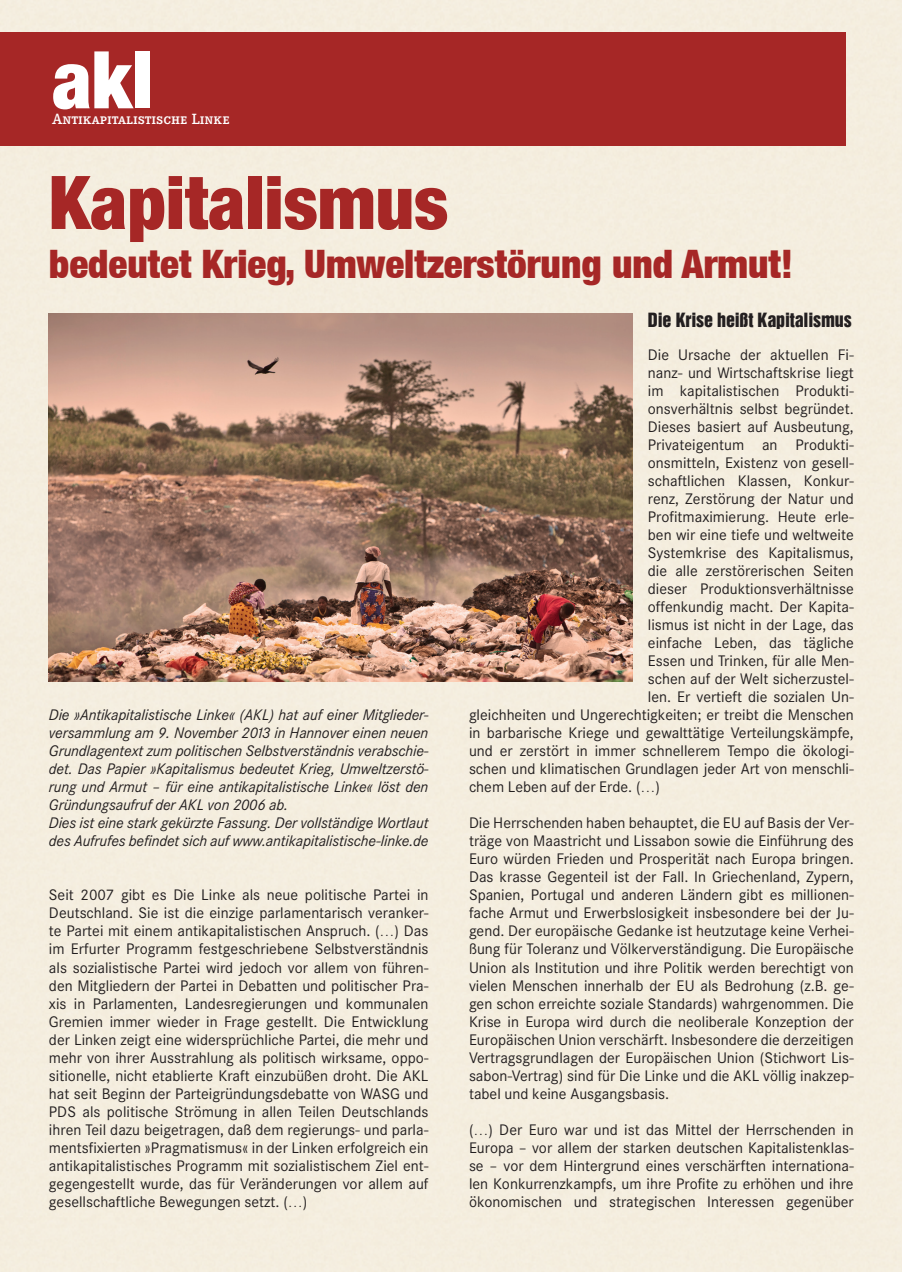
<style>
.page{position:relative;width:902px;height:1272px;background:#fff}
.page>*{position:absolute;margin:0;border:0;box-sizing:border-box;transform-origin:0 0}
.t1{font:900 condensed 79.65px "Helvetica Neue LT";color:#fff}
.t2{font:900 condensed 74.1px "Helvetica Neue LT";color:#a62726}
.t3{font:900 condensed 39.15px "Helvetica Neue LT";color:#a62726}
.t4{font:18px "Helvetica Inserat LT";letter-spacing:-.01em;color:#231f20}
.t5{font:15px/18px "Corporate SBQ";color:#231f20;text-align:justify}
.t6{font:italic 15px/18px "Corporate SBQ";letter-spacing:-.01em;color:#231f20}
.t7{font:500 14.55px "Corporate E Expert BQ";color:#fff}
</style>
<div class="page">
<div style="left:0;top:0;width:901px;height:1271px;background:#f4eedf"></div>
<div style="left:0;top:32px;width:845px;height:113px;background:#a62726"></div>
<img style="left:49px;top:314px;width:584px;height:367px">
<h1 class="t1" style="left:52px;top:31px;width:102px">akl</h1>
<p class="t7" style="left:52px;top:110px;width:179px">Antikapitalistische Linke</p>
<h2 class="t2" style="left:49px;top:157px;width:401px">Kapitalismus</h2>
<h3 class="t3" style="left:49px;top:240px;width:745px">bedeutet Krieg, Umweltzerstörung und Armut!</h3>
<p class="t6" style="left:49px;top:706px;width:381px">Die »Antikapitalistische Linke« (AKL) hat auf einer Mitglieder&shy;versammlung am 9. November 2013 in Hannover einen neuen Grundlagentext zum politischen Selbstverständnis verabschie&shy;det. Das Papier »Kapitalismus bedeutet Krieg, Umweltzerstö&shy;rung und Armut – für eine antikapitalistische Linke« löst den Gründungsaufruf der AKL von 2006 ab.<br>Dies ist eine stark gekürzte Fassung. Der vollständige Wortlaut des Aufrufes befindet sich auf www.antikapitalistische-linke.de</p>
<p class="t5" style="left:49px;top:886px;width:381px">Seit 2007 gibt es Die Linke als neue politische Partei in Deutschland. Sie ist die einzige parlamentarisch veranker&shy;te Partei mit einem antikapitalistischen Anspruch. (…) Das im Erfurter Programm festgeschriebene Selbstverständnis als sozialistische Partei wird jedoch vor allem von führen&shy;den Mitgliedern der Partei in Debatten und politischer Pra&shy;xis in Parlamenten, Landesregierungen und kommunalen Gremien immer wieder in Frage gestellt. Die Entwicklung der Linken zeigt eine widersprüchliche Partei, die mehr und mehr von ihrer Ausstrahlung als politisch wirksame, oppo&shy;sitionelle, nicht etablierte Kraft einzubüßen droht. Die AKL hat seit Beginn der Parteigründungsdebatte von WASG und PDS als politische Strömung in allen Teilen Deutschlands ihren Teil dazu beigetragen, daß dem regierungs- und parla&shy;mentsfixierten »Pragmatismus« in der Linken erfolgreich ein antikapitalistisches Programm mit sozialistischem Ziel ent&shy;gegengestellt wurde, das für Veränderungen vor allem auf gesellschaftliche Bewegungen setzt. (…)</p>
<p class="t4" style="left:648px;top:309px;width:205px">Die Krise heißt Kapitalismus</p>
<p class="t5" style="left:648px;top:346px;width:207px">Die Ursache der aktuellen Fi-</p>
<p class="t5" style="left:648px;top:364px;width:207px">nanz- und Wirtschaftskrise liegt</p>
<p class="t5" style="left:648px;top:382px;width:207px">im kapitalistischen Produkti-</p>
<p class="t5" style="left:648px;top:400px;width:207px">onsverhältnis selbst begründet.</p>
<p class="t5" style="left:648px;top:418px;width:207px">Dieses basiert auf Ausbeutung,</p>
<p class="t5" style="left:648px;top:436px;width:207px">Privateigentum an Produkti-</p>
<p class="t5" style="left:648px;top:454px;width:207px">onsmitteln, Existenz von gesell-</p>
<p class="t5" style="left:648px;top:472px;width:207px">schaftlichen Klassen, Konkur-</p>
<p class="t5" style="left:648px;top:490px;width:207px">renz, Zerstörung der Natur und</p>
<p class="t5" style="left:648px;top:508px;width:207px">Profitmaximierung. Heute erle-</p>
<p class="t5" style="left:648px;top:526px;width:207px">ben wir eine tiefe und weltweite</p>
<p class="t5" style="left:648px;top:544px;width:207px">Systemkrise des Kapitalismus,</p>
<p class="t5" style="left:648px;top:562px;width:207px">die alle zerstörerischen Seiten</p>
<p class="t5" style="left:648px;top:580px;width:207px">dieser Produktionsverhältnisse</p>
<p class="t5" style="left:648px;top:598px;width:207px">offenkundig macht. Der Kapita-</p>
<p class="t5" style="left:648px;top:616px;width:207px">lismus ist nicht in der Lage, das</p>
<p class="t5" style="left:648px;top:634px;width:207px">einfache Leben, das tägliche</p>
<p class="t5" style="left:648px;top:652px;width:207px">Essen und Trinken, für alle Men-</p>
<p class="t5" style="left:648px;top:670px;width:207px">schen auf der Welt sicherzustel-</p>
<p class="t5" style="left:648px;top:688px;width:207px">len. Er vertieft die sozialen Un-</p>
<p class="t5" style="left:469px;top:706px;width:386px">gleichheiten und Ungerechtigkeiten; er treibt die Menschen</p>
<p class="t5" style="left:469px;top:724px;width:386px">in barbarische Kriege und gewalttätige Verteilungskämpfe,</p>
<p class="t5" style="left:469px;top:742px;width:386px">und er zerstört in immer schnellerem Tempo die ökologi-</p>
<p class="t5" style="left:469px;top:760px;width:386px">schen und klimatischen Grundlagen jeder Art von menschli-</p>
<p class="t5" style="left:469px;top:778px;width:192px">chem Leben auf der Erde. (…)</p>
<p class="t5" style="left:469px;top:814px;width:386px">Die Herrschenden haben behauptet, die EU auf Basis der Ver&shy;träge von Maastricht und Lissabon sowie die Einführung des Euro würden Frieden und Prosperität nach Europa bringen.<br>Das krasse Gegenteil ist der Fall. In Griechenland, Zypern, Spanien, Portugal und anderen Ländern gibt es millionen&shy;fache Armut und Erwerbslosigkeit insbesondere bei der Ju&shy;gend. Der europäische Gedanke ist heutzutage keine Verhei&shy;ßung für Toleranz und Völkerverständigung. Die Europäische Union als Institution und ihre Politik werden berechtigt von vielen Menschen innerhalb der EU als Bedrohung (z.B. ge&shy;gen schon erreichte soziale Standards) wahrgenommen. Die Krise in Europa wird durch die neoliberale Konzeption der Europäischen Union verschärft. Insbesondere die derzeitigen Vertragsgrundlagen der Europäischen Union (Stichwort Lis&shy;sabon-Vertrag) sind für Die Linke und die AKL völlig inakzep&shy;tabel und keine Ausgangsbasis.</p>
<p class="t5" style="left:469px;top:1120px;width:386px">(…) Der Euro war und ist das Mittel der Herrschenden in Europa – vor allem der starken deutschen Kapitalistenklas&shy;se – vor dem Hintergrund eines verschärften internationa&shy;len Konkurrenzkampfs, um ihre Profite zu erhöhen und ihre ökonomischen und strategischen Interessen gegenüber</p>
</div>
